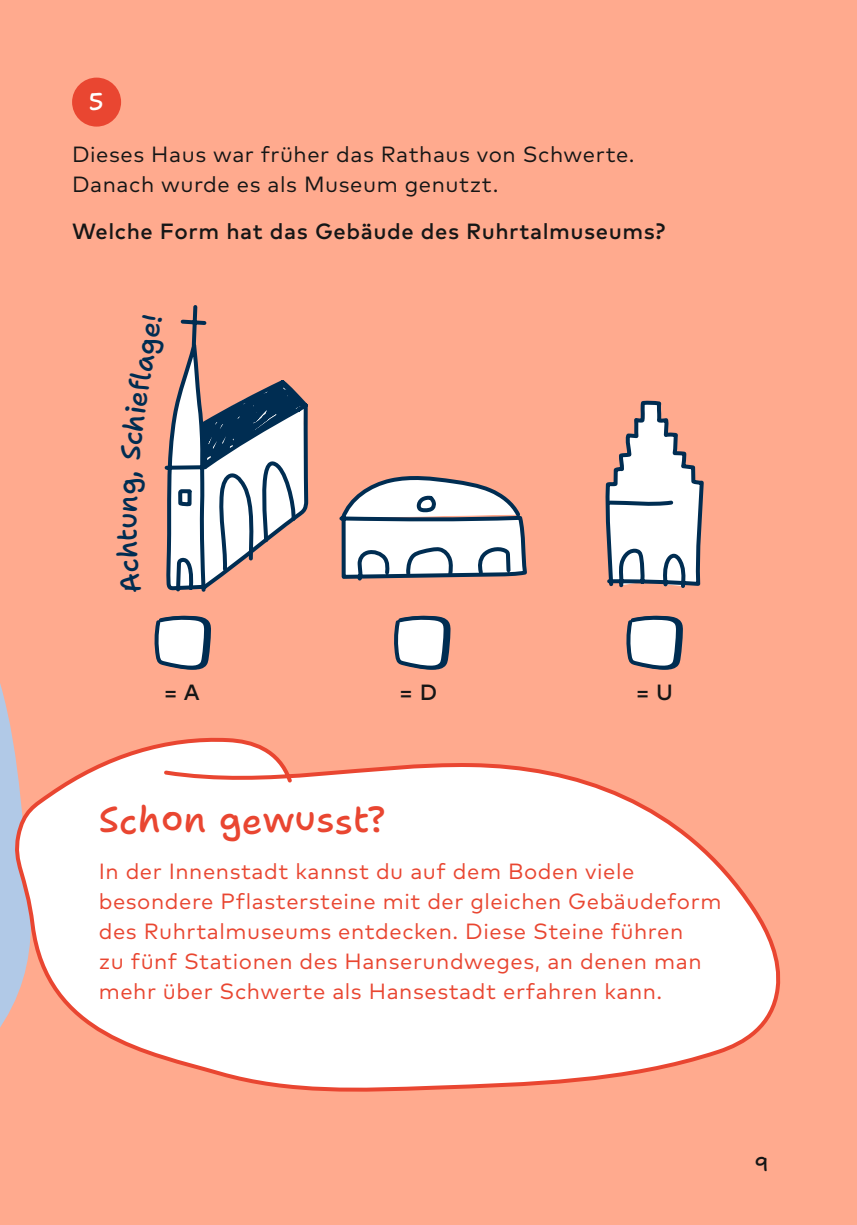
<style>
.page{position:relative;width:857px;height:1225px;background:#fff}
.page>*{position:absolute;margin:0;border:0;box-sizing:border-box;transform-origin:0 0}
.t1{font:500 36px "Shantell Sans";letter-spacing:.005em;color:#e94631}
.t2{font:500 27.6px "Shantell Sans";color:#002d52}
.t3{font:500 24px "Shantell Sans";color:#fff}
.t4{font:22px/30px "Mark OT";letter-spacing:.025em;color:#e94631}
.t5{font:22px/30px "Mark OT";letter-spacing:.025em;color:#151616}
.t6{font:500 22px "Mark OT";letter-spacing:.025em;color:#151616}
.t7{font:500 20px "Shantell Sans";color:#151616}
</style>
<div class="page">
<div style="left:0;top:0;width:856px;height:1225px;background:#ffaa8e"></div>
<svg style="left:0;top:464px;width:48px;height:761px;background:#f1af9d"></svg>
<div style="left:72px;top:78px;width:49px;height:49px;background:#e94631;border-radius:50%"></div>
<svg style="left:13px;top:737px;width:767px;height:357px"></svg>
<svg style="left:603px;top:310px;width:102px;height:361px"></svg>
<svg style="left:525px;top:321px;width:4px;height:262px"></svg>
<svg style="left:342px;top:310px;width:183px;height:361px"></svg>
<svg style="left:122px;top:251px;width:246px;height:341px;background:#f7aa91"></svg>
<svg style="left:115px;top:310px;width:191px;height:361px"></svg>
<p class="t3" style="left:89px;top:88px;width:16px">5</p>
<p class="t5" style="left:72px;top:139px;width:564px">Dieses Haus war früher das Rathaus von Schwerte.<br>Danach wurde es als Museum genutzt.</p>
<p class="t6" style="left:72px;top:217px;width:594px">Welche Form hat das Gebäude des Ruhrtalmuseums?</p>
<p class="t2" style="left:111px;top:529px;width:18px;rotate:-90deg">u</p>
<p class="t6" style="left:164px;top:678px;width:37px">= A</p>
<p class="t6" style="left:399px;top:678px;width:39px">= D</p>
<p class="t6" style="left:636px;top:678px;width:38px">= U</p>
<h1 class="t1" style="left:99px;top:798px;width:288px">Schon gewusst?</h1>
<p class="t4" style="left:99px;top:856px;width:623px">In der Innenstadt kannst du auf dem Boden viele besondere Pflastersteine mit der gleichen Gebäudeform des Ruhrtalmuseums entdecken. Diese Steine führen<br>zu fünf Stationen des Hanserundweges, an denen man mehr über Schwerte als Hansestadt erfahren kann.</p>
<p class="t7" style="left:754px;top:1152px;width:15px">9</p>
</div>
